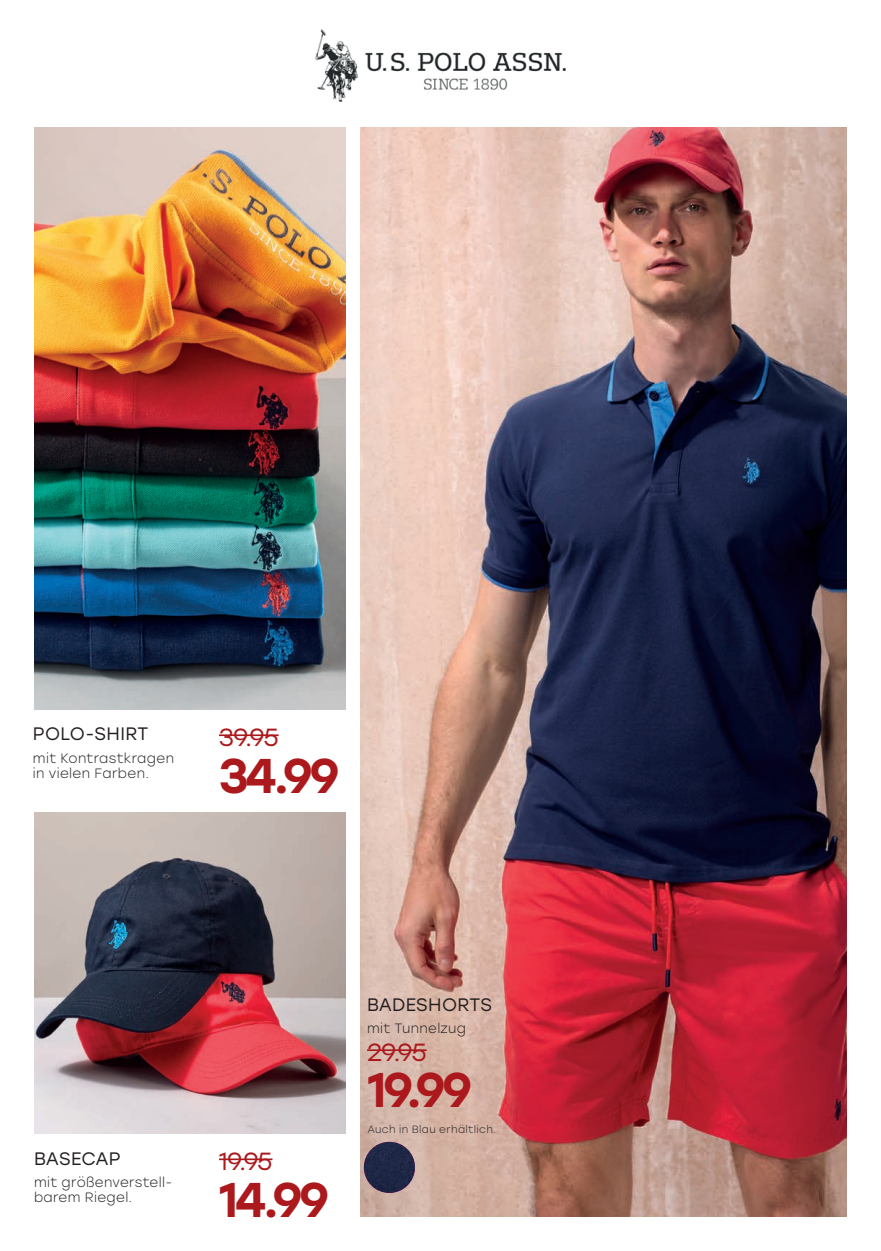
<style>
.page{position:relative;width:881px;height:1251px;background:#fff}
.page>*{position:absolute;margin:0;border:0;box-sizing:border-box;transform-origin:0 0}
.t1{font:500 48.6px "Stolzl";letter-spacing:-.07em;color:#ab191d}
.t2{font:24.75px "Stolzl";letter-spacing:-.045em;color:#ab191d}
.t3{font:18px "Stolzl";letter-spacing:.005em;color:#231f20}
.t4{font:300 13.5px/15px "Stolzl";letter-spacing:.025em;color:#231f20}
.t5{font:300 10.5px "Stolzl";letter-spacing:.035em;color:#231f20}
</style>
<div class="page">
<img style="left:360px;top:128px;width:486px;height:1088px">
<img style="left:34px;top:128px;width:311px;height:581px">
<img style="left:34px;top:812px;width:311px;height:321px">
<img style="left:364px;top:1141px;width:51px;height:51px;border-radius:26px">
<img style="left:315px;top:29px;width:251px;height:73px">
<hr style="left:219px;top:1158px;width:53px;height:1px;background:#ab191d">
<hr style="left:219px;top:734px;width:59px;height:2px;background:#ab191d">
<hr style="left:367px;top:1049px;width:59px;height:1px;background:#ab191d">
<h3 class="t3" style="left:33px;top:721px;width:117px">POLO-SHIRT</h3>
<h2 class="t2" style="left:219px;top:720px;width:61px">39.95</h2>
<p class="t4" style="left:33px;top:749px;width:142px">mit Kontrastkragen in vielen Farben.</p>
<h1 class="t1" style="left:219px;top:740px;width:122px">34.99</h1>
<h3 class="t3" style="left:34px;top:1145px;width:88px">BASECAP</h3>
<h2 class="t2" style="left:219px;top:1143px;width:55px">19.95</h2>
<p class="t4" style="left:34px;top:1174px;width:140px">mit größenverstell&shy;barem Riegel.</p>
<h1 class="t1" style="left:219px;top:1164px;width:112px">14.99</h1>
<h3 class="t3" style="left:367px;top:991px;width:126px">BADESHORTS</h3>
<p class="t4" style="left:367px;top:1020px;width:100px">mit Tunnelzug</p>
<h2 class="t2" style="left:367px;top:1034px;width:61px">29.95</h2>
<h1 class="t1" style="left:367px;top:1054px;width:107px">19.99</h1>
<p class="t5" style="left:367px;top:1121px;width:130px">Auch in Blau erhältlich.</p>
</div>
